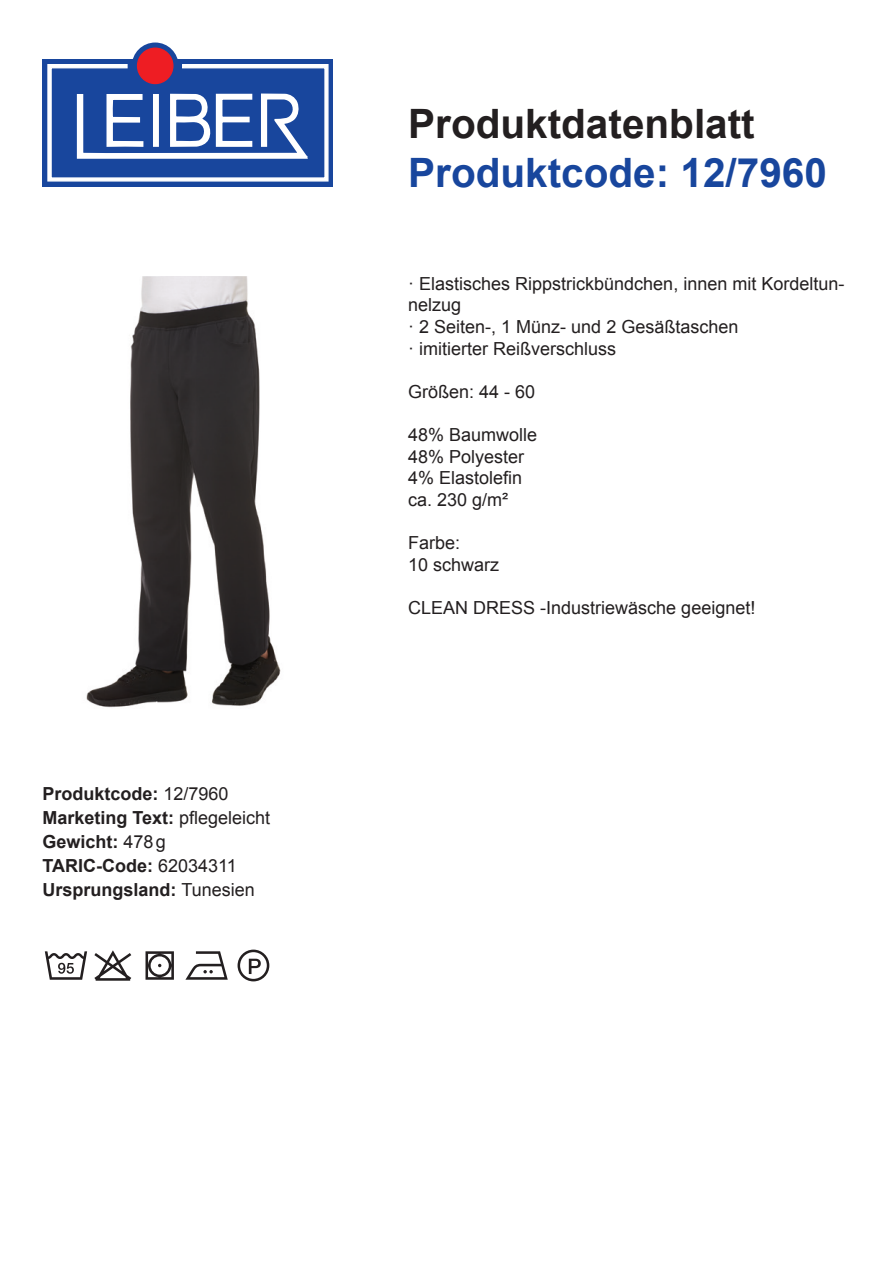
<style>
.page{position:relative;width:893px;height:1263px;background:#fff}
.page>*{position:absolute;margin:0;border:0;box-sizing:border-box;transform-origin:0 0}
.t1{font:700 40.5px "Arial";color:#18469d}
.t2{font:700 40.5px "Arial";color:#231f20}
.t3{font:18px/21.6px "Arial";color:#231f20}
.t4{font:700 18px/24px "Arial";color:#231f20}
.s1{font-weight:400}
</style>
<div class="page">
<div style="left:43px;top:59px;width:290px;height:127px;background:#18469d"></div>
<svg style="left:47px;top:64px;width:282px;height:118px"></svg>
<svg style="left:132px;top:43px;width:47px;height:46px"></svg>
<div style="left:138px;top:48px;width:35px;height:36px;background:#ee1d23;border-radius:50%"></div>
<div style="left:137px;top:48px;width:37px;height:36px;border:1px solid #ee1d23;border-radius:50%"></div>
<img style="left:86px;top:277px;width:195px;height:431px">
<svg style="left:45px;top:951px;width:42px;height:29px"></svg>
<svg style="left:94px;top:950px;width:37px;height:31px"></svg>
<svg style="left:146px;top:951px;width:28px;height:29px"></svg>
<svg style="left:185px;top:951px;width:43px;height:29px"></svg>
<svg style="left:238px;top:949px;width:31px;height:32px"></svg>
<p class="t4" style="left:43px;top:782px;width:229px">Produktcode: <span class="s1">12/7960<br></span>Marketing Text: <span class="s1">pflegeleicht<br></span>Gewicht: <span class="s1">478g<br></span>TARIC-Code: <span class="s1">62034311<br></span>Ursprungsland: <span class="s1">Tunesien</span></p>
<h1 class="t2" style="left:408px;top:97px;width:348px">Produktdatenblatt</h1>
<h1 class="t1" style="left:408px;top:146px;width:420px">Produktcode: 12/7960</h1>
<p class="t3" style="left:408px;top:273px;width:438px">· Elastisches Rippstrickbündchen, innen mit Kordeltun&shy;nelzug<br>· 2 Seiten-, 1 Münz- und 2 Gesäßtaschen<br>· imitierter Reißverschluss</p>
<p class="t3" style="left:408px;top:381px;width:129px">Größen: 44 - 60</p>
<p class="t3" style="left:408px;top:424px;width:131px">48% Baumwolle<br>48% Polyester<br>4% Elastolefin ca. 230 g/m²</p>
<p class="t3" style="left:408px;top:532px;width:93px">Farbe:<br>10 schwarz</p>
<p class="t3" style="left:408px;top:597px;width:349px">CLEAN DRESS -Industriewäsche geeignet!</p>
</div>
